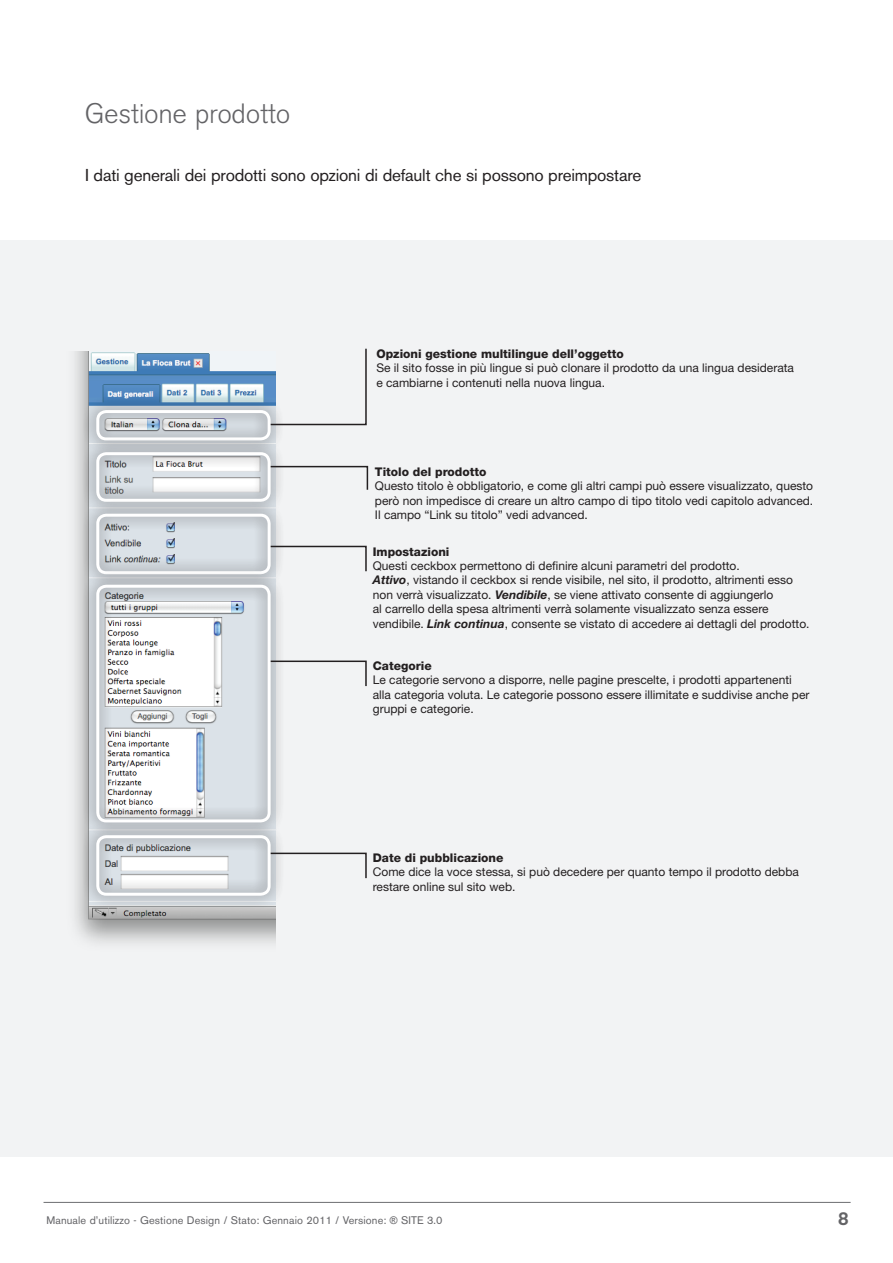
<style>
.page{position:relative;width:893px;height:1263px;background:#fff}
.page>*{position:absolute;margin:0;border:0;box-sizing:border-box;transform-origin:0 0}
.t1{font:300 27px "AK11";color:#636366}
.t2{font:500 18px "AK11";color:#636366}
.t3{font:16.5px "AK11";color:#231f20}
.t4{font:12px/14.4px "Helvetica Neue LT";color:#231f20}
.t5{font:800 12px "Helvetica Neue LT";color:#231f20}
.t6{font:10.5px "AK11";letter-spacing:.025em;color:#636366}
.s1{font-weight:700;font-style:italic}
.s2{font-family:"Arial"}
</style>
<div class="page">
<div style="left:0;top:240px;width:893px;height:917px;background:#f2f3f4"></div>
<img style="left:75px;top:351px;width:200px;height:592px">
<hr style="left:44px;top:1202px;width:807px;height:1px;background:#6c6d70">
<svg style="left:267px;top:348px;width:100px;height:78px"></svg>
<svg style="left:284px;top:465px;width:85px;height:25px"></svg>
<svg style="left:284px;top:545px;width:83px;height:27px"></svg>
<svg style="left:284px;top:660px;width:83px;height:27px"></svg>
<svg style="left:284px;top:852px;width:83px;height:27px"></svg>
<div style="left:81px;top:395px;width:202px;height:59px;background:#231f20;opacity:.87"></div>
<div style="left:96px;top:410px;width:175px;height:30px;border:3px solid #fff;border-radius:9px"></div>
<div style="left:81px;top:437px;width:203px;height:79px;background:#231f20;opacity:.87"></div>
<div style="left:96px;top:452px;width:175px;height:50px;border:3px solid #fff;border-radius:9px"></div>
<div style="left:81px;top:499px;width:203px;height:89px;background:#231f20;opacity:.87"></div>
<div style="left:96px;top:514px;width:175px;height:60px;border:3px solid #fff;border-radius:9px"></div>
<div style="left:81px;top:820px;width:203px;height:89px;background:#231f20;opacity:.87"></div>
<div style="left:96px;top:835px;width:175px;height:61px;border:3px solid #fff;border-radius:9px"></div>
<div style="left:81px;top:570px;width:203px;height:266px;background:#231f20;opacity:.87"></div>
<div style="left:96px;top:585px;width:175px;height:237px;border:3px solid #fff;border-radius:9px"></div>
<h1 class="t1" style="left:85px;top:98px;width:207px">Gestione prodotto</h1>
<h3 class="t3" style="left:85px;top:165px;width:558px">I dati generali dei prodotti sono opzioni di default che si possono preimpostare</h3>
<p class="t5" style="left:376px;top:346px;width:249px">Opzioni gestione multilingue dell’oggetto</p>
<p class="t4" style="left:376px;top:361px;width:419px">Se il sito fosse in più lingue si può clonare il prodotto da una lingua desiderata e cambiarne i contenuti nella nuova lingua.</p>
<p class="t5" style="left:375px;top:464px;width:113px">Titolo del prodotto</p>
<p class="t4" style="left:375px;top:478px;width:440px;text-align:justify">Questo titolo è obbligatorio, e come gli altri campi può essere visualizzato, questo però non impedisce di creare un altro campo di tipo titolo vedi capitolo advanced.<br>Il campo “Link su titolo” vedi advanced.</p>
<p class="t5" style="left:373px;top:544px;width:78px">Impostazioni</p>
<p class="t4" style="left:373px;top:558px;width:438px">Questi ceckbox permettono di definire alcuni parametri del prodotto.<br><span class="s1">Attivo</span>, vistando il ceckbox si rende visibile, nel sito, il prodotto, altrimenti esso non verrà visualizzato. <span class="s1">Vendibile</span>, se viene attivato consente di aggiungerlo<br>al carrello della spesa altrimenti verrà solamente visualizzato senza essere vendibile. <span class="s1">Link continua</span>, consente se vistato di accedere ai dettagli del prodotto.</p>
<p class="t5" style="left:373px;top:658px;width:60px">Categorie</p>
<p class="t4" style="left:373px;top:672px;width:438px">Le categorie servono a disporre, nelle pagine prescelte, i prodotti appartenenti alla categoria voluta. Le categorie possono essere illimitate e suddivise anche per gruppi e categorie.</p>
<p class="t5" style="left:373px;top:850px;width:132px">Date di pubblicazione</p>
<p class="t4" style="left:373px;top:864px;width:428px">Come dice la voce stessa, si può decedere per quanto tempo il prodotto debba restare online sul sito web.</p>
<p class="t6" style="left:47px;top:1214px;width:397px">Manuale d’utilizzo - Gestione Design / Stato: Gennaio 2011 / Versione: <span class="s2">®</span> SITE 3.0</p>
<h2 class="t2" style="left:838px;top:1208px;width:12px">8</h2>
</div>
